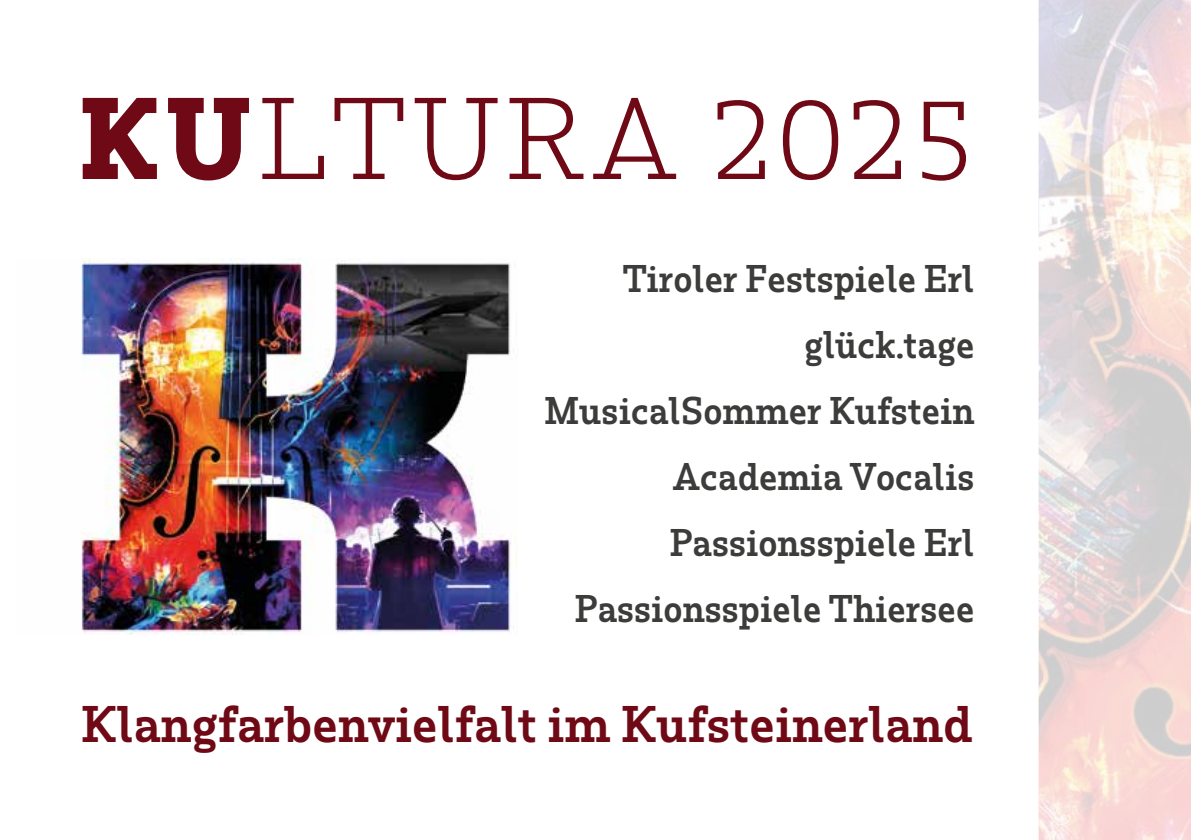
<style>
.page{position:relative;width:1191px;height:840px;background:#fff}
.page>*{position:absolute;margin:0;border:0;box-sizing:border-box;transform-origin:0 0}
.t1{font:700 108px "Rum Serif";color:#6f0915}
.t2{font:300 108px "Rum Serif";color:#6f0915}
.t3{font:600 48px "Rum Serif";color:#6f0915}
.t4{font:600 36px/66px "Rum Serif";color:#3c3c3b;text-align:right;scale:.96 1}
</style>
<div class="page">
<img style="left:1038px;top:0;width:153px;height:839px">
<svg style="left:262px;top:98px;width:639px;height:82px"></svg>
<img style="left:81px;top:258px;width:436px;height:376px">
<h1 class="t1" style="left:80px;top:72px;width:173px">KU</h1>
<h1 class="t2" style="left:915px;top:53px;width:58px">5</h1>
<p class="t4" style="left:544px;top:245px;width:450px">Tiroler Festspiele Erl glück.tage<br>MusicalSommer Kufstein<br>Academia Vocalis<br>Passionsspiele Erl<br>Passionsspiele Thiersee</p>
<h2 class="t3" style="left:81px;top:694px;width:893px">Klangfarbenvielfalt im Kufsteinerland</h2>
</div>
